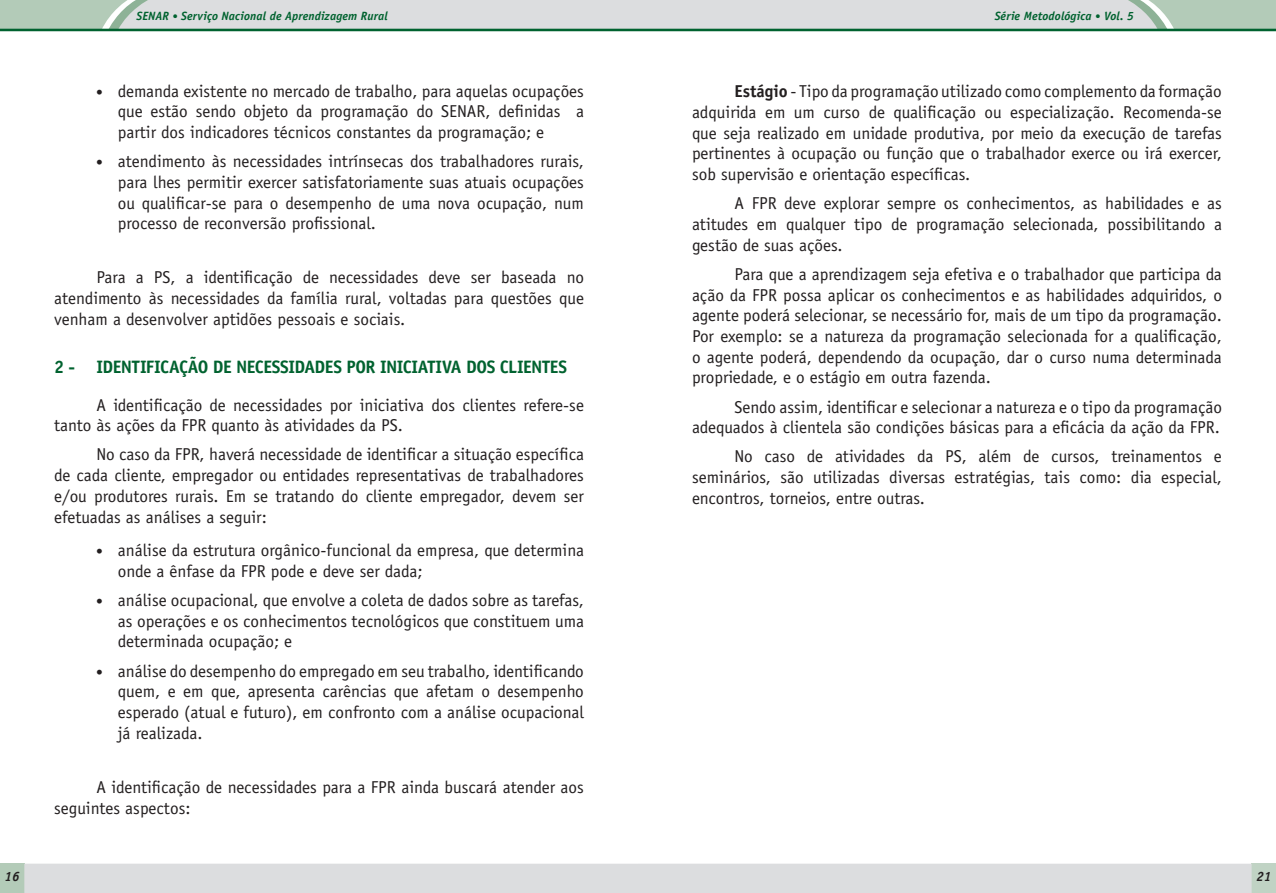
<style>
.page{position:relative;width:1276px;height:893px;background:#fff}
.page>*{position:absolute;margin:0;border:0;box-sizing:border-box;transform-origin:0 0}
.t1{font:700 18px "Officina Sans";letter-spacing:-.025em;color:#00622f}
.t2{font:17.25px/20.7px "Officina Sans";color:#231f20;text-align:justify}
.t3{font:italic 700 13.5px "Officina Sans";color:#231f20}
.t4{font:italic 700 12px "Officina Sans";letter-spacing:.01em;color:#00622f}
.s1{font-size:10.5px}
.s2{font-size:13.5px}
.s3{font-weight:700}
</style>
<div class="page">
<div style="left:0;top:864px;width:24px;height:29px;background:#b3cbb8"></div>
<div style="left:24px;top:864px;width:614px;height:29px;background:#dcdddf"></div>
<div style="left:1251px;top:864px;width:25px;height:29px;background:#c0d3c4"></div>
<svg style="left:0;top:0;width:1276px;height:31px;background:#cad4d0"></svg>
<div style="left:638px;top:29px;width:638px;height:2px;border:1px solid #00622f"></div>
<div style="left:638px;top:864px;width:613px;height:29px;background:#dcdddf"></div>
<p class="t3" style="left:4px;top:869px;width:17px">16</p>
<p class="t4" style="left:137px;top:9px;width:252px">SENAR <span class="s1">•</span> Serviço Nacional de Aprendizagem Rural</p>
<p class="t2" style="left:118px;top:80px;width:468px;text-indent:-22px"><span class="s2">•</span> demanda existente no mercado de trabalho, para aquelas ocupações que estão sendo objeto da programação do SENAR, definidas a partir dos indicadores técnicos constantes da programação; e</p>
<p class="t2" style="left:118px;top:151px;width:468px;text-indent:-22px"><span class="s2">•</span> atendimento às necessidades intrínsecas dos trabalhadores rurais, para lhes permitir exercer satisfatoriamente suas atuais ocupações ou qualificar-se para o desempenho de uma nova ocupação, num processo de reconversão profissional.</p>
<p class="t2" style="left:54px;top:267px;width:531px;text-indent:43px">Para a PS, a identificação de necessidades deve ser baseada no atendimento às necessidades da família rural, voltadas para questões que venham a desenvolver aptidões pessoais e sociais.</p>
<p class="t1" style="left:54px;top:355px;width:514px">2 - IDENTIFICAÇÃO DE NECESSIDADES POR INICIATIVA DOS CLIENTES</p>
<p class="t2" style="left:54px;top:394px;width:531px;text-indent:43px">A identificação de necessidades por iniciativa dos clientes refere-se tanto às ações da FPR quanto às atividades da PS.</p>
<p class="t2" style="left:54px;top:444px;width:531px;text-indent:43px">No caso da FPR, haverá necessidade de identificar a situação específica de cada cliente, empregador ou entidades representativas de trabalhadores e/ou produtores rurais. Em se tratando do cliente empregador, devem ser efetuadas as análises a seguir:</p>
<p class="t2" style="left:118px;top:540px;width:468px;text-indent:-22px"><span class="s2">•</span> análise da estrutura orgânico-funcional da empresa, que determina onde a ênfase da FPR pode e deve ser dada;</p>
<p class="t2" style="left:118px;top:590px;width:468px;text-indent:-22px"><span class="s2">•</span> análise ocupacional, que envolve a coleta de dados sobre as tarefas, as operações e os conhecimentos tecnológicos que constituem uma determinada ocupação; e</p>
<p class="t2" style="left:118px;top:660px;width:467px;text-indent:-22px"><span class="s2">•</span> análise do desempenho do empregado em seu trabalho, identificando quem, e em que, apresenta carências que afetam o desempenho esperado (atual e futuro), em confronto com a análise ocupacional já realizada.</p>
<p class="t2" style="left:54px;top:777px;width:531px;text-indent:43px">A identificação de necessidades para a FPR ainda buscará atender aos seguintes aspectos:</p>
<p class="t4" style="left:994px;top:9px;width:141px">Série Metodológica <span class="s1">•</span> Vol. 5</p>
<p class="t2" style="left:692px;top:81px;width:531px;text-indent:43px"><span class="s3">Estágio</span> - Tipo da programação utilizado como complemento da formação adquirida em um curso de qualificação ou especialização. Recomenda-se que seja realizado em unidade produtiva, por meio da execução de tarefas pertinentes à ocupação ou função que o trabalhador exerce ou irá exercer, sob supervisão e orientação específicas.</p>
<p class="t2" style="left:692px;top:193px;width:531px;text-indent:43px">A FPR deve explorar sempre os conhecimentos, as habilidades e as atitudes em qualquer tipo de programação selecionada, possibilitando a gestão de suas ações.</p>
<p class="t2" style="left:692px;top:264px;width:531px;text-indent:43px">Para que a aprendizagem seja efetiva e o trabalhador que participa da ação da FPR possa aplicar os conhecimentos e as habilidades adquiridos, o agente poderá selecionar, se necessário for, mais de um tipo da programação.<br>Por exemplo: se a natureza da programação selecionada for a qualificação, o agente poderá, dependendo da ocupação, dar o curso numa determinada propriedade, e o estágio em outra fazenda.</p>
<p class="t2" style="left:692px;top:396px;width:531px;text-align:right">Sendo assim, identificar e selecionar a natureza e o tipo da programação adequados à clientela são condições básicas para a eficácia da ação da FPR.</p>
<p class="t2" style="left:692px;top:446px;width:531px;text-indent:43px">No caso de atividades da PS, além de cursos, treinamentos e seminários, são utilizadas diversas estratégias, tais como: dia especial, encontros, torneios, entre outras.</p>
<p class="t3" style="left:1256px;top:869px;width:17px">21</p>
</div>
